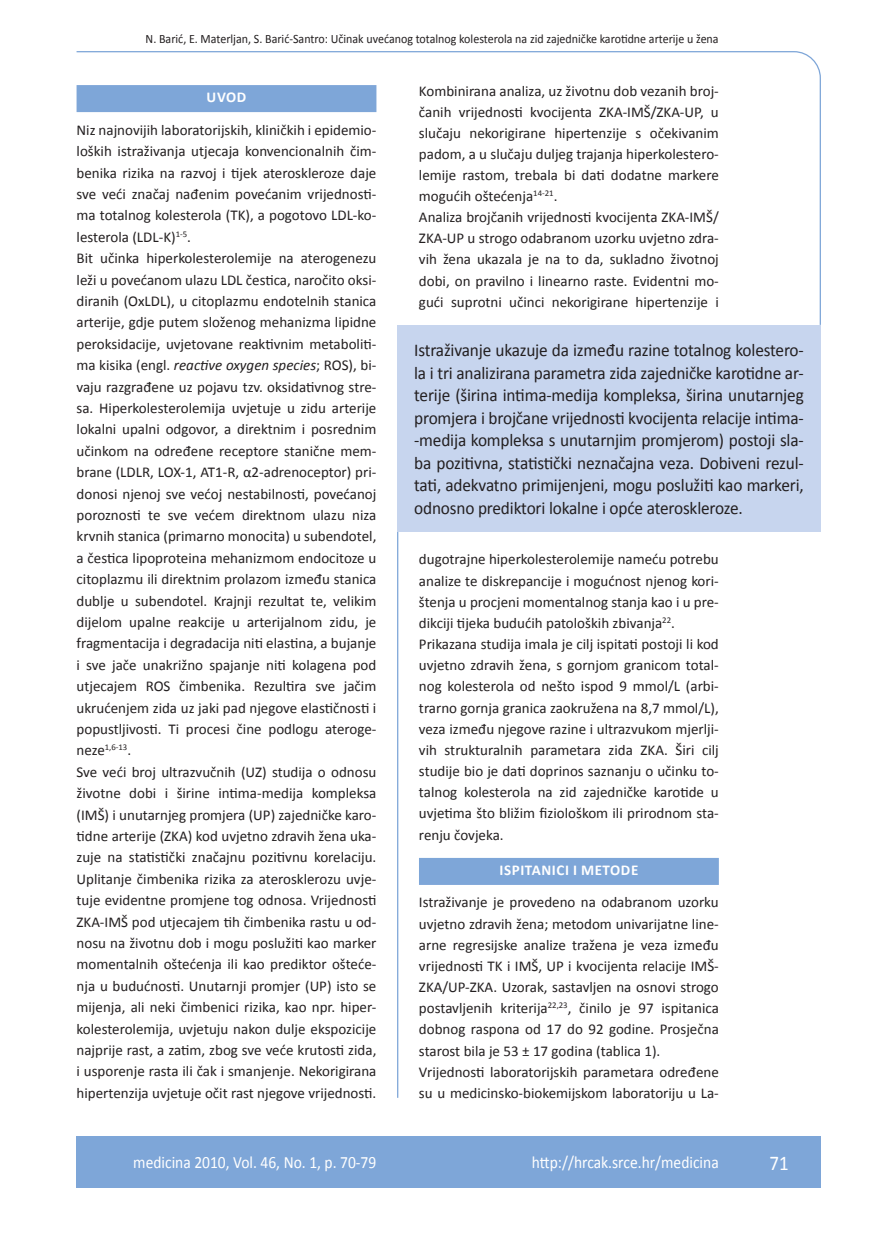
<style>
.page{position:relative;width:872px;height:1234px;background:#fff}
.page>*{position:absolute;margin:0;border:0;box-sizing:border-box;transform-origin:0 0}
.t1{font:21px "Calibri";color:#fff;scale:.9 1}
.anterfile{font:18px/22.5px "Calibri";letter-spacing:-.01em;color:#231f20;text-align:justify;scale:.96 1}
.t2{font:17.25px "Calibri";color:#fff;scale:.9 1}
.osnovni_tekst{font:15px/21.5px "Calibri";color:#231f20;text-align:justify}
.naslov_ruler{font:700 15px "Calibri";letter-spacing:.04em;color:#fff}
.glava{font:12.75px "Calibri";color:#231f20;scale:.94 1}
.osnovni_tekst-2{font:8.7px "Calibri";color:#231f20}
.s1{font-style:italic}
.s2{font-size:15px}
</style>
<div class="page">
<svg style="left:76px;top:51px;width:745px;height:274px"></svg>
<hr style="left:397px;top:325px;width:1px;height:772px;background:#7ea6d8">
<div style="left:77px;top:1135px;width:744px;height:51px;background:#7ea6d8"></div>
<div style="left:77px;top:85px;width:299px;height:27px;background:#7ea6d8"></div>
<div style="left:397px;top:325px;width:424px;height:206px;background:#c7d5ee"></div>
<div style="left:419px;top:857px;width:300px;height:27px;background:#7ea6d8"></div>
<p class="glava" style="left:146px;top:30px;width:611px">N. Barić, E. Materljan, S. Barić-Santro: Učinak uvećanog totalnog kolesterola na zid zajedničke karotidne arterije u žena</p>
<p class="naslov_ruler" style="left:207px;top:88px;width:41px">UVOD</p>
<p class="osnovni_tekst" style="left:77px;top:118px;width:301px">Niz najnovijih laboratorijskih, kliničkih i epidemio&shy;loških istraživanja utjecaja konvencionalnih čim&shy;benika rizika na razvoj i tijek ateroskleroze daje sve veći značaj nađenim povećanim vrijednosti&shy;ma totalnog kolesterola (TK), a pogotovo LDL-ko&shy;lesterola (LDL-K)<sup>1-5</sup>.</p>
<p class="osnovni_tekst" style="left:77px;top:247px;width:301px">Bit učinka hiperkolesterolemije na aterogenezu leži u povećanom ulazu LDL čestica, naročito oksi&shy;diranih (OxLDL), u citoplazmu endotelnih stanica arterije, gdje putem složenog mehanizma lipidne peroksidacije, uvjetovane reaktivnim metaboliti&shy;ma kisika (engl. <span class="s1">reactive oxygen species</span>; ROS), bi&shy;vaju razgrađene uz pojavu tzv. oksidativnog stre&shy;sa. Hiperkolesterolemija uvjetuje u zidu arterije lokalni upalni odgovor, a direktnim i posrednim učinkom na određene receptore stanične mem&shy;brane (LDLR, LOX-1, AT1-R, α2-adrenoceptor) pri&shy;donosi njenoj sve većoj nestabilnosti, povećanoj poroznosti te sve većem direktnom ulazu niza krvnih stanica (primarno monocita) u subendotel, a čestica lipoproteina mehanizmom endocitoze u citoplazmu ili direktnim prolazom između stanica dublje u subendotel. Krajnji rezultat te, velikim dijelom upalne reakcije u arterijalnom zidu, je fragmentacija i degradacija niti elastina, a bujanje i sve jače unakrižno spajanje niti kolagena pod utjecajem ROS čimbenika. Rezultira sve jačim ukrućenjem zida uz jaki pad njegove elastičnosti i popustljivosti. Ti procesi čine podlogu ateroge-</p>
<p class="osnovni_tekst-2" style="left:77px;top:742px;width:56px"><span class="s2">neze</span>1,6-13<span class="s2">.</span></p>
<p class="osnovni_tekst" style="left:77px;top:760px;width:301px">Sve veći broj ultrazvučnih (UZ) studija o odnosu životne dobi i širine intima-medija kompleksa (IMŠ) i unutarnjeg promjera (UP) zajedničke karo&shy;tidne arterije (ZKA) kod uvjetno zdravih žena uka&shy;zuje na statistički značajnu pozitivnu korelaciju.<br>Uplitanje čimbenika rizika za aterosklerozu uvje&shy;tuje evidentne promjene tog odnosa. Vrijednosti ZKA-IMŠ pod utjecajem tih čimbenika rastu u od&shy;nosu na životnu dob i mogu poslužiti kao marker momentalnih oštećenja ili kao prediktor ošteće&shy;nja u budućnosti. Unutarnji promjer (UP) isto se mijenja, ali neki čimbenici rizika, kao npr. hiper&shy;kolesterolemija, uvjetuju nakon dulje ekspozicije najprije rast, a zatim, zbog sve veće krutosti zida, i usporenje rasta ili čak i smanjenje. Nekorigirana hipertenzija uvjetuje očit rast njegove vrijednosti.</p>
<p class="osnovni_tekst" style="left:419px;top:80px;width:301px;line-height:21px">Kombinirana analiza, uz životnu dob vezanih broj&shy;čanih vrijednosti kvocijenta ZKA-IMŠ/ZKA-UP, u slučaju nekorigirane hipertenzije s očekivanim padom, a u slučaju duljeg trajanja hiperkolestero&shy;lemije rastom, trebala bi dati dodatne markere mogućih oštećenja<sup>14-21</sup>.</p>
<p class="osnovni_tekst" style="left:419px;top:206px;width:301px;line-height:21px">Analiza brojčanih vrijednosti kvocijenta ZKA-IMŠ/ ZKA-UP u strogo odabranom uzorku uvjetno zdra&shy;vih žena ukazala je na to da, sukladno životnoj dobi, on pravilno i linearno raste. Evidentni mo&shy;gući suprotni učinci nekorigirane hipertenzije i</p>
<p class="anterfile" style="left:414px;top:338px;width:407px">Istraživanje ukazuje da između razine totalnog kolestero&shy;la i tri analizirana parametra zida zajedničke karotidne ar&shy;terije (širina intima-medija kompleksa, širina unutarnjeg promjera i brojčane vrijednosti kvocijenta relacije intima--medija kompleksa s unutarnjim promjerom) postoji sla&shy;ba pozitivna, statistički neznačajna veza. Dobiveni rezul&shy;tati, adekvatno primijenjeni, mogu poslužiti kao markeri, odnosno prediktori lokalne i opće ateroskleroze.</p>
<p class="osnovni_tekst" style="left:419px;top:548px;width:301px">dugotrajne hiperkolesterolemije nameću potrebu analize te diskrepancije i mogućnost njenog kori&shy;štenja u procjeni momentalnog stanja kao i u pre&shy;dikciji tijeka budućih patoloških zbivanja<sup>22</sup>.</p>
<p class="osnovni_tekst" style="left:419px;top:632px;width:301px">Prikazana studija imala je cilj ispitati postoji li kod uvjetno zdravih žena, s gornjom granicom total&shy;nog kolesterola od nešto ispod 9 mmol/L (arbi&shy;trarno gornja granica zaokružena na 8,7 mmol/L), veza između njegove razine i ultrazvukom mjerlji&shy;vih strukturalnih parametara zida ZKA. Širi cilj studije bio je dati doprinos saznanju o učinku to&shy;talnog kolesterola na zid zajedničke karotide u uvjetima što bližim fiziološkom ili prirodnom sta&shy;renju čovjeka.</p>
<p class="naslov_ruler" style="left:499px;top:860px;width:140px">ISPITANICI I METODE</p>
<p class="osnovni_tekst" style="left:419px;top:890px;width:301px">Istraživanje je provedeno na odabranom uzorku uvjetno zdravih žena; metodom univarijatne line&shy;arne regresijske analize tražena je veza između vrijednosti TK i IMŠ, UP i kvocijenta relacije IMŠ-ZKA/UP-ZKA. Uzorak, sastavljen na osnovi strogo postavljenih kriterija<sup>22,23</sup>, činilo je 97 ispitanica dobnog raspona od 17 do 92 godine. Prosječna starost bila je 53 ± 17 godina (tablica 1).</p>
<p class="osnovni_tekst" style="left:419px;top:1060px;width:301px">Vrijednosti laboratorijskih parametara određene su u medicinsko-biokemijskom laboratoriju u La-</p>
<p class="t2" style="left:133px;top:1151px;width:272px">medicina 2010, Vol. 46, No. 1, p. 70-79</p>
<p class="t2" style="left:532px;top:1151px;width:209px">http://hrcak.srce.hr/medicina</p>
<p class="t1" style="left:769px;top:1149px;width:23px">71</p>
</div>
